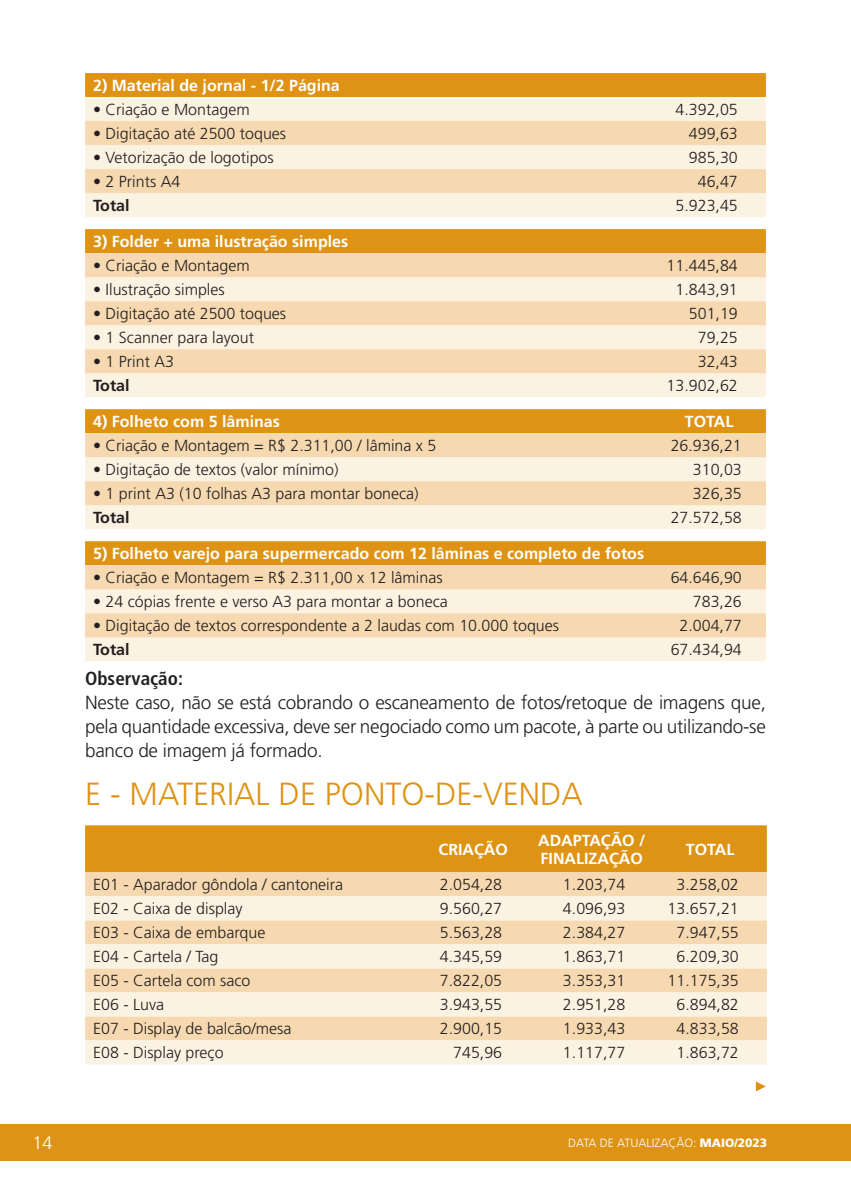
<style>
.page{position:relative;width:851px;height:1191px;background:#fff}
.page>*{position:absolute;margin:0;border:0;box-sizing:border-box;transform-origin:0 0}
.t1{font:300 32px "Frutiger LT Std";color:#de9315}
.t2{font:300 19px/24px "Frutiger LT Std";letter-spacing:-.015em;color:#231f20;text-align:justify}
.t3{font:700 condensed 19px "Frutiger LT Std";color:#231f20}
.t4{font:300 18px "Frutiger LT Std";color:#fff}
.t5{font:300 16px "Frutiger LT Std";color:#231f20}
.t6{font:700 16px/18px "Frutiger LT Std";color:#fff}
.t7{font:700 16px "Frutiger LT Std";color:#231f20}
.t8{font:300 12px "Frutiger LT Std";color:#fff}
.s1{font-weight:900}
</style>
<div class="page">
<div style="left:0;top:1124px;width:850px;height:36px;background:#de9315"></div>
<div style="left:85px;top:73px;width:680px;height:24px;background:#de9315"></div>
<div style="left:85px;top:97px;width:680px;height:564px;background:#fbf2e2"></div>
<svg style="left:85px;top:121px;width:680px;height:516px;background:#f5dbb2"></svg>
<div style="left:85px;top:825px;width:681px;height:47px;background:#de9315"></div>
<div style="left:85px;top:872px;width:681px;height:24px;background:#f6d9b0"></div>
<svg style="left:85px;top:896px;width:681px;height:168px;background:#f8e7cd"></svg>
<svg style="left:755px;top:1081px;width:10px;height:10px"></svg>
<p class="t6" style="left:93px;top:77px;width:248px">2) Material de jornal - 1/2 Página</p>
<p class="t5" style="left:93px;top:100px;width:158px">• Criação e Montagem</p>
<p class="t5" style="left:675px;top:100px;width:64px">4.392,05</p>
<p class="t5" style="left:93px;top:124px;width:194px">• Digitação até 2500 toques</p>
<p class="t5" style="left:688px;top:124px;width:50px">499,63</p>
<p class="t5" style="left:93px;top:148px;width:182px">• Vetorização de logotipos</p>
<p class="t5" style="left:688px;top:148px;width:50px">985,30</p>
<p class="t5" style="left:93px;top:172px;width:89px">• 2 Prints A4</p>
<p class="t5" style="left:697px;top:172px;width:42px">46,47</p>
<p class="t7" style="left:93px;top:196px;width:38px">Total</p>
<p class="t5" style="left:675px;top:196px;width:64px">5.923,45</p>
<p class="t6" style="left:93px;top:233px;width:256px">3) Folder + uma ilustração simples</p>
<p class="t5" style="left:93px;top:256px;width:158px">• Criação e Montagem</p>
<p class="t5" style="left:666px;top:256px;width:73px">11.445,84</p>
<p class="t5" style="left:93px;top:280px;width:133px">• Ilustração simples</p>
<p class="t5" style="left:675px;top:280px;width:64px">1.843,91</p>
<p class="t5" style="left:93px;top:304px;width:194px">• Digitação até 2500 toques</p>
<p class="t5" style="left:688px;top:304px;width:50px">501,19</p>
<p class="t5" style="left:93px;top:328px;width:162px">• 1 Scanner para layout</p>
<p class="t5" style="left:697px;top:328px;width:42px">79,25</p>
<p class="t5" style="left:93px;top:352px;width:82px">• 1 Print A3</p>
<p class="t5" style="left:697px;top:352px;width:42px">32,43</p>
<p class="t7" style="left:93px;top:376px;width:38px">Total</p>
<p class="t5" style="left:666px;top:376px;width:73px">13.902,62</p>
<p class="t6" style="left:93px;top:413px;width:188px">4) Folheto com 5 lâminas</p>
<p class="t6" style="left:684px;top:413px;width:50px">TOTAL</p>
<p class="t5" style="left:93px;top:436px;width:345px">• Criação e Montagem = R$ 2.311,00 / lâmina x 5</p>
<p class="t5" style="left:670px;top:436px;width:73px">26.936,21</p>
<p class="t5" style="left:93px;top:460px;width:247px">• Digitação de textos (valor mínimo)</p>
<p class="t5" style="left:692px;top:460px;width:50px">310,03</p>
<p class="t5" style="left:93px;top:484px;width:327px">• 1 print A3 (10 folhas A3 para montar boneca)</p>
<p class="t5" style="left:692px;top:484px;width:50px">326,35</p>
<p class="t7" style="left:93px;top:508px;width:38px">Total</p>
<p class="t5" style="left:670px;top:508px;width:73px">27.572,58</p>
<p class="t6" style="left:93px;top:545px;width:552px">5) Folheto varejo para supermercado com 12 lâminas e completo de fotos</p>
<p class="t5" style="left:93px;top:568px;width:351px">• Criação e Montagem = R$ 2.311,00 x 12 lâminas</p>
<p class="t5" style="left:670px;top:568px;width:73px">64.646,90</p>
<p class="t5" style="left:93px;top:592px;width:356px">• 24 cópias frente e verso A3 para montar a boneca</p>
<p class="t5" style="left:692px;top:592px;width:50px">783,26</p>
<p class="t5" style="left:93px;top:616px;width:467px">• Digitação de textos correspondente a 2 laudas com 10.000 toques</p>
<p class="t5" style="left:679px;top:616px;width:64px">2.004,77</p>
<p class="t7" style="left:93px;top:640px;width:38px">Total</p>
<p class="t5" style="left:670px;top:640px;width:73px">67.434,94</p>
<p class="t3" style="left:85px;top:667px;width:99px">Observação:</p>
<p class="t2" style="left:85px;top:691px;width:682px">Neste caso, não se está cobrando o escaneamento de fotos/retoque de imagens que, pela quantidade excessiva, deve ser negociado como um pacote, à parte ou utilizando-se banco de imagem já formado.</p>
<h1 class="t1" style="left:85px;top:776px;width:499px">E - MATERIAL DE PONTO-DE-VENDA</h1>
<p class="t6" style="left:438px;top:840px;width:71px">CRIAÇÃO</p>
<p class="t6" style="left:538px;top:831px;width:109px">ADAPTAÇÃO /<br>FINALIZAÇÃO</p>
<p class="t6" style="left:685px;top:840px;width:50px">TOTAL</p>
<p class="t5" style="left:93px;top:875px;width:251px">E01 - Aparador gôndola / cantoneira</p>
<p class="t5" style="left:440px;top:875px;width:64px">2.054,28</p>
<p class="t5" style="left:563px;top:875px;width:64px">1.203,74</p>
<p class="t5" style="left:676px;top:875px;width:64px">3.258,02</p>
<p class="t5" style="left:93px;top:899px;width:151px">E02 - Caixa de display</p>
<p class="t5" style="left:440px;top:899px;width:64px">9.560,27</p>
<p class="t5" style="left:563px;top:899px;width:64px">4.096,93</p>
<p class="t5" style="left:667px;top:899px;width:73px">13.657,21</p>
<p class="t5" style="left:93px;top:923px;width:174px">E03 - Caixa de embarque</p>
<p class="t5" style="left:440px;top:923px;width:64px">5.563,28</p>
<p class="t5" style="left:563px;top:923px;width:64px">2.384,27</p>
<p class="t5" style="left:676px;top:923px;width:64px">7.947,55</p>
<p class="t5" style="left:93px;top:947px;width:127px">E04 - Cartela / Tag</p>
<p class="t5" style="left:440px;top:947px;width:64px">4.345,59</p>
<p class="t5" style="left:563px;top:947px;width:64px">1.863,71</p>
<p class="t5" style="left:676px;top:947px;width:64px">6.209,30</p>
<p class="t5" style="left:93px;top:971px;width:159px">E05 - Cartela com saco</p>
<p class="t5" style="left:440px;top:971px;width:64px">7.822,05</p>
<p class="t5" style="left:563px;top:971px;width:64px">3.353,31</p>
<p class="t5" style="left:667px;top:971px;width:73px">11.175,35</p>
<p class="t5" style="left:93px;top:995px;width:73px">E06 - Luva</p>
<p class="t5" style="left:440px;top:995px;width:64px">3.943,55</p>
<p class="t5" style="left:563px;top:995px;width:64px">2.951,28</p>
<p class="t5" style="left:676px;top:995px;width:64px">6.894,82</p>
<p class="t5" style="left:93px;top:1019px;width:200px">E07 - Display de balcão/mesa</p>
<p class="t5" style="left:440px;top:1019px;width:64px">2.900,15</p>
<p class="t5" style="left:563px;top:1019px;width:64px">1.933,43</p>
<p class="t5" style="left:676px;top:1019px;width:64px">4.833,58</p>
<p class="t5" style="left:93px;top:1043px;width:132px">E08 - Display preço</p>
<p class="t5" style="left:453px;top:1043px;width:50px">745,96</p>
<p class="t5" style="left:563px;top:1043px;width:64px">1.117,77</p>
<p class="t5" style="left:676px;top:1043px;width:64px">1.863,72</p>
<p class="t4" style="left:33px;top:1132px;width:22px">14</p>
<p class="t8" style="left:568px;top:1135px;width:200px">DATA DE ATUALIZAÇÃO: <span class="s1">MAIO/2023</span></p>
</div>
